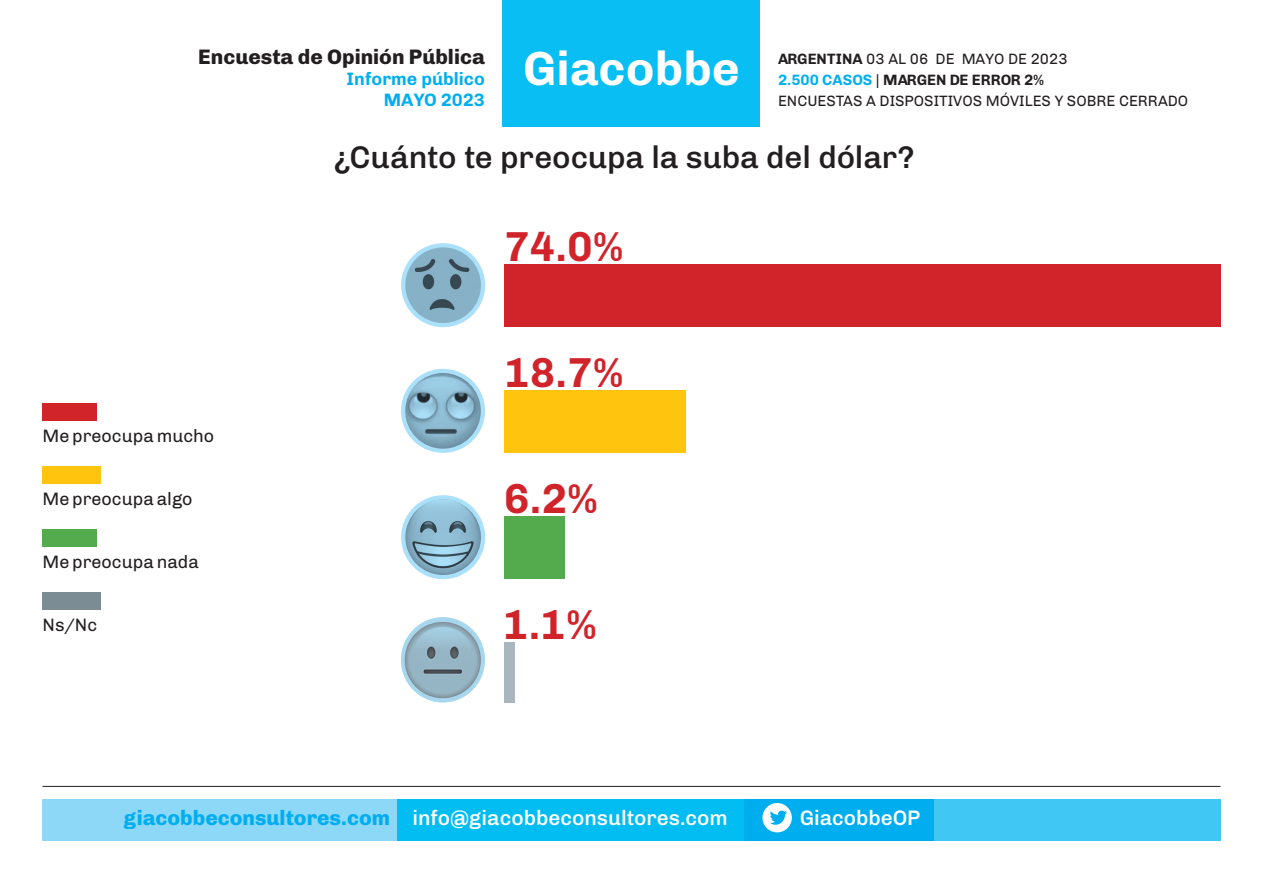
<style>
.page{position:relative;width:1263px;height:893px;background:#fff}
.page>*{position:absolute;margin:0;border:0;box-sizing:border-box;transform-origin:0 0}
.t1{font:700 48px "Chivo";color:#fff}
.t2{font:700 42px "Chivo";color:#d1232a}
.t3{font:500 31.5px "Chivo";letter-spacing:-.005em;color:#231f20}
.t4{font:500 21px "Chivo";color:#fff}
.t5{font:800 21px "Chivo";color:#231f20}
.t6{font:18px "Chivo";color:#231f20}
.t7{font:700 18px/21px "Chivo";color:#00aeef;text-align:right}
.t8{font:15px/21px "Chivo";color:#231f20}
.s1{font-weight:700}
.s2{font-weight:700;color:#00aeef}
.s3{font-weight:800;color:#00aeef}
</style>
<div class="page">
<div style="left:43px;top:799px;width:1177px;height:42px;background:#00aeef"></div>
<div style="left:43px;top:799px;width:358px;height:42px;background:#8dd7f7"></div>
<div style="left:934px;top:799px;width:286px;height:42px;background:#40c7f4"></div>
<div style="left:398px;top:799px;width:346px;height:42px;background:#01bdf2"></div>
<div style="left:762px;top:803px;width:30px;height:29px;background:#fff;border-radius:50%"></div>
<svg style="left:770px;top:811px;width:17px;height:14px"></svg>
<div style="left:503px;top:0;width:257px;height:127px;background:#09bef2"></div>
<hr style="left:43px;top:786px;width:1177px;height:1px;background:#231f20">
<div style="left:401px;top:243px;width:84px;height:84px;background:#aae0f9;border-radius:50%"></div>
<img style="left:405px;top:247px;width:76px;height:76px;border-radius:38px">
<div style="left:401px;top:369px;width:84px;height:84px;background:#aae0f9;border-radius:50%"></div>
<img style="left:405px;top:373px;width:76px;height:76px;border-radius:38px">
<div style="left:401px;top:495px;width:84px;height:84px;background:#aae0f9;border-radius:50%"></div>
<img style="left:405px;top:499px;width:76px;height:76px;border-radius:38px">
<img style="left:401px;top:617px;width:84px;height:85px">
<div style="left:504px;top:264px;width:716px;height:63px;background:#d1232a"></div>
<div style="left:504px;top:390px;width:181px;height:63px;background:#fec40e"></div>
<div style="left:504px;top:516px;width:60px;height:63px;background:#54ab4e"></div>
<div style="left:504px;top:642px;width:10px;height:60px;background:#a9b6be"></div>
<div style="left:43px;top:404px;width:54px;height:17px;background:#d1232a"></div>
<div style="left:43px;top:530px;width:54px;height:17px;background:#54ab4e"></div>
<div style="left:43px;top:593px;width:58px;height:17px;background:#7b8c95"></div>
<div style="left:43px;top:467px;width:58px;height:17px;background:#fec40e"></div>
<h3 class="t5" style="left:198px;top:40px;width:288px">Encuesta de Opinión Pública</h3>
<p class="t7" style="left:346px;top:67px;width:140px">Informe público<br>MAYO 2023</p>
<h1 class="t1" style="left:523px;top:31px;width:218px">Giacobbe</h1>
<p class="t8" style="left:778px;top:47px;width:412px"><span class="s1">ARGENTINA</span> 03 AL 06 DE MAYO DE 2023<br><span class="s2">2.500 CASOS</span> | <span class="s1">MARGEN DE ERROR 2%<br></span>ENCUESTAS A DISPOSITIVOS MÓVILES Y SOBRE CERRADO</p>
<p class="t3" style="left:334px;top:133px;width:582px">¿Cuánto te preocupa la suba del dólar?</p>
<p class="t2" style="left:504px;top:213px;width:121px">74.0%</p>
<p class="t6" style="left:43px;top:422px;width:173px">Me preocupa mucho</p>
<p class="t6" style="left:43px;top:485px;width:152px">Me preocupa algo</p>
<p class="t6" style="left:43px;top:548px;width:158px">Me preocupa nada</p>
<p class="t6" style="left:43px;top:611px;width:56px">Ns/Nc</p>
<p class="t2" style="left:504px;top:339px;width:121px">18.7%</p>
<p class="t2" style="left:504px;top:465px;width:96px">6.2%</p>
<p class="t2" style="left:503px;top:591px;width:96px">1.1%</p>
<h3 class="t4" style="left:124px;top:801px;width:605px"><span class="s3">giacobbeconsultores.com</span> info@giacobbeconsultores.com</h3>
<h3 class="t4" style="left:800px;top:801px;width:122px">GiacobbeOP</h3>
</div>
